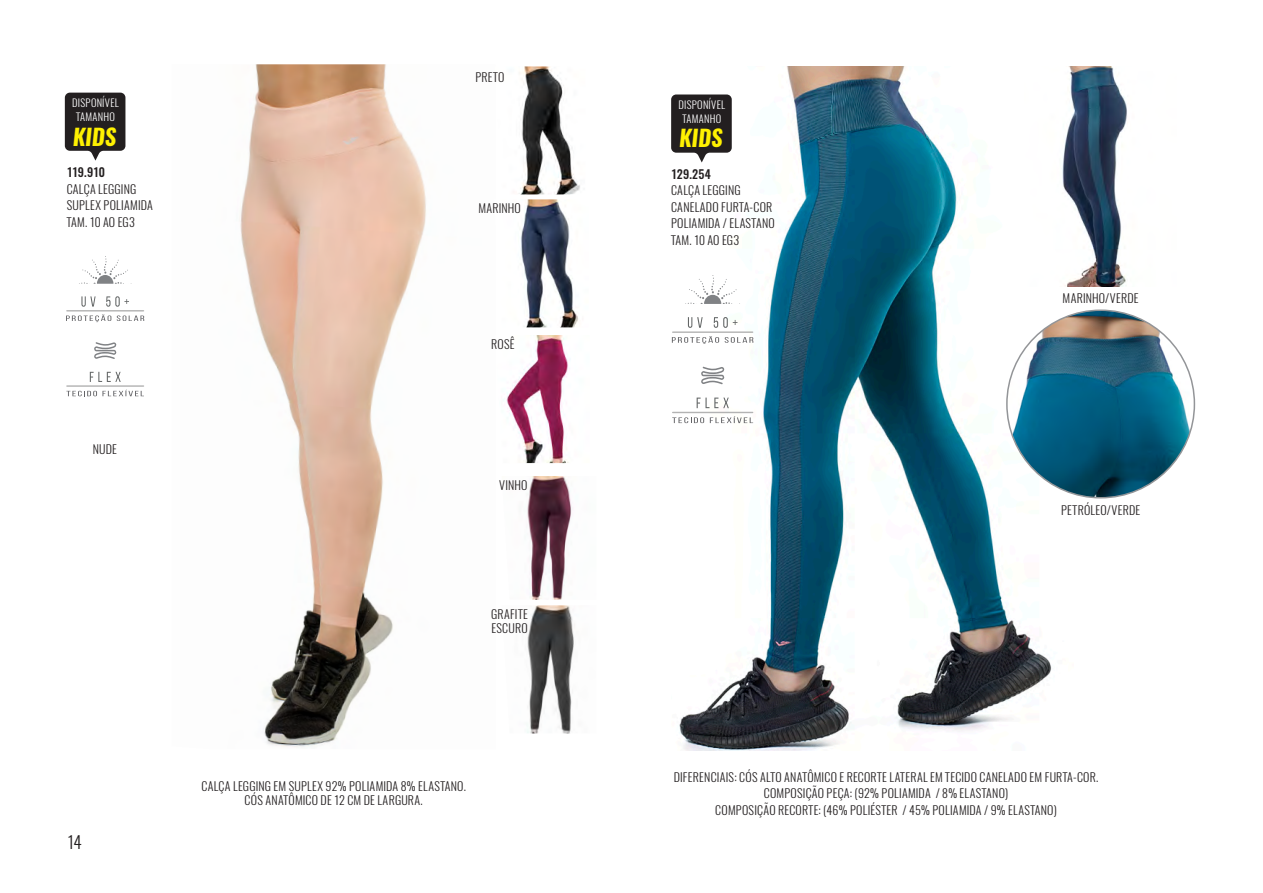
<style>
.page{position:relative;width:1263px;height:893px;background:#fff}
.page>*{position:absolute;margin:0;border:0;box-sizing:border-box;transform-origin:0 0}
.t1{font:italic 700 22.5px "Oswald";letter-spacing:-.005em;color:#fff101}
.t2{font:300 16.95px "Oswald";color:#231f20}
.t3{font:300 12px/16.5px "Oswald";letter-spacing:.02em;color:#231f20}
.t4{font:500 12px "Oswald";letter-spacing:-.01em;color:#231f20}
.t5{font:300 10.5px/13.5px "Oswald";letter-spacing:.025em;color:#fff;text-align:center}
</style>
<div class="page">
<img style="left:240px;top:64px;width:186px;height:683px">
<img style="left:519px;top:66px;width:61px;height:128px">
<img style="left:520px;top:199px;width:59px;height:128px">
<img style="left:527px;top:476px;width:45px;height:124px">
<img style="left:527px;top:605px;width:48px;height:128px">
<img style="left:503px;top:335px;width:67px;height:128px">
<hr style="left:67px;top:385px;width:77px;height:2px;background:#b3b3b3">
<svg style="left:90px;top:372px;width:31px;height:10px"></svg>
<svg style="left:94px;top:342px;width:22px;height:17px"></svg>
<svg style="left:66px;top:390px;width:78px;height:6px"></svg>
<hr style="left:67px;top:310px;width:77px;height:1px;background:#b3b3b3">
<svg style="left:81px;top:296px;width:15px;height:11px"></svg>
<svg style="left:106px;top:296px;width:23px;height:11px"></svg>
<svg style="left:79px;top:256px;width:52px;height:28px"></svg>
<svg style="left:66px;top:315px;width:45px;height:7px"></svg>
<svg style="left:117px;top:315px;width:27px;height:6px"></svg>
<img style="left:672px;top:66px;width:402px;height:685px">
<img style="left:1025px;top:66px;width:102px;height:221px">
<img style="left:1007px;top:310px;width:187px;height:188px;border-radius:94px">
<hr style="left:673px;top:412px;width:80px;height:1px;background:#b3b3b3">
<svg style="left:697px;top:398px;width:32px;height:10px"></svg>
<svg style="left:701px;top:367px;width:23px;height:17px"></svg>
<svg style="left:672px;top:417px;width:32px;height:6px"></svg>
<svg style="left:710px;top:416px;width:43px;height:7px"></svg>
<hr style="left:673px;top:331px;width:80px;height:2px;background:#b3b3b3">
<svg style="left:688px;top:317px;width:15px;height:11px"></svg>
<svg style="left:714px;top:317px;width:23px;height:11px"></svg>
<svg style="left:685px;top:275px;width:55px;height:29px"></svg>
<svg style="left:672px;top:336px;width:47px;height:8px"></svg>
<svg style="left:725px;top:337px;width:28px;height:6px"></svg>
<svg style="left:65px;top:93px;width:60px;height:68px;background:#423e3f"></svg>
<svg style="left:671px;top:95px;width:61px;height:67px;background:#413d3e"></svg>
<p class="t5" style="left:72px;top:95px;width:48px">DISPONÍVEL<br>TAMANHO</p>
<h1 class="t1" style="left:73px;top:121px;width:45px">KIDS</h1>
<p class="t4" style="left:67px;top:164px;width:40px">119.910</p>
<p class="t3" style="left:67px;top:179px;width:88px">CALÇA LEGGING<br>SUPLEX POLIAMIDA<br>TAM. 10 AO EG3</p>
<p class="t3" style="left:93px;top:440px;width:26px">NUDE</p>
<p class="t3" style="left:475px;top:67px;width:31px">PRETO</p>
<p class="t3" style="left:478px;top:199px;width:44px">MARINHO</p>
<p class="t3" style="left:491px;top:334px;width:25px">ROSÊ</p>
<p class="t3" style="left:499px;top:475px;width:30px">VINHO</p>
<p class="t3" style="left:491px;top:606px;width:38px;line-height:14.4px">GRAFITE<br>ESCURO</p>
<h2 class="t2" style="left:67px;top:827px;width:16px">14</h2>
<p class="t3" style="left:202px;top:777px;width:266px;line-height:14.4px;text-align:center">CALÇA LEGGING EM SUPLEX 92% POLIAMIDA 8% ELASTANO.<br>CÓS ANATÔMICO DE 12 CM DE LARGURA.</p>
<p class="t5" style="left:678px;top:97px;width:48px">DISPONÍVEL<br>TAMANHO</p>
<h1 class="t1" style="left:679px;top:123px;width:45px">KIDS</h1>
<p class="t4" style="left:671px;top:165px;width:41px">129.254</p>
<p class="t3" style="left:671px;top:181px;width:105px">CALÇA LEGGING<br>CANELADO FURTA-COR<br>POLIAMIDA / ELASTANO<br>TAM. 10 AO EG3</p>
<p class="t3" style="left:1063px;top:288px;width:78px">MARINHO/VERDE</p>
<p class="t3" style="left:1061px;top:500px;width:81px">PETRÓLEO/VERDE</p>
<p class="t3" style="left:674px;top:767px;width:426px;text-align:center">DIFERENCIAIS: CÓS ALTO ANATÔMICO E RECORTE LATERAL EM TECIDO CANELADO EM FURTA-COR.<br>COMPOSIÇÃO PEÇA: (92% POLIAMIDA / 8% ELASTANO)<br>COMPOSIÇÃO RECORTE: (46% POLIÉSTER / 45% POLIAMIDA / 9% ELASTANO)</p>
</div>
